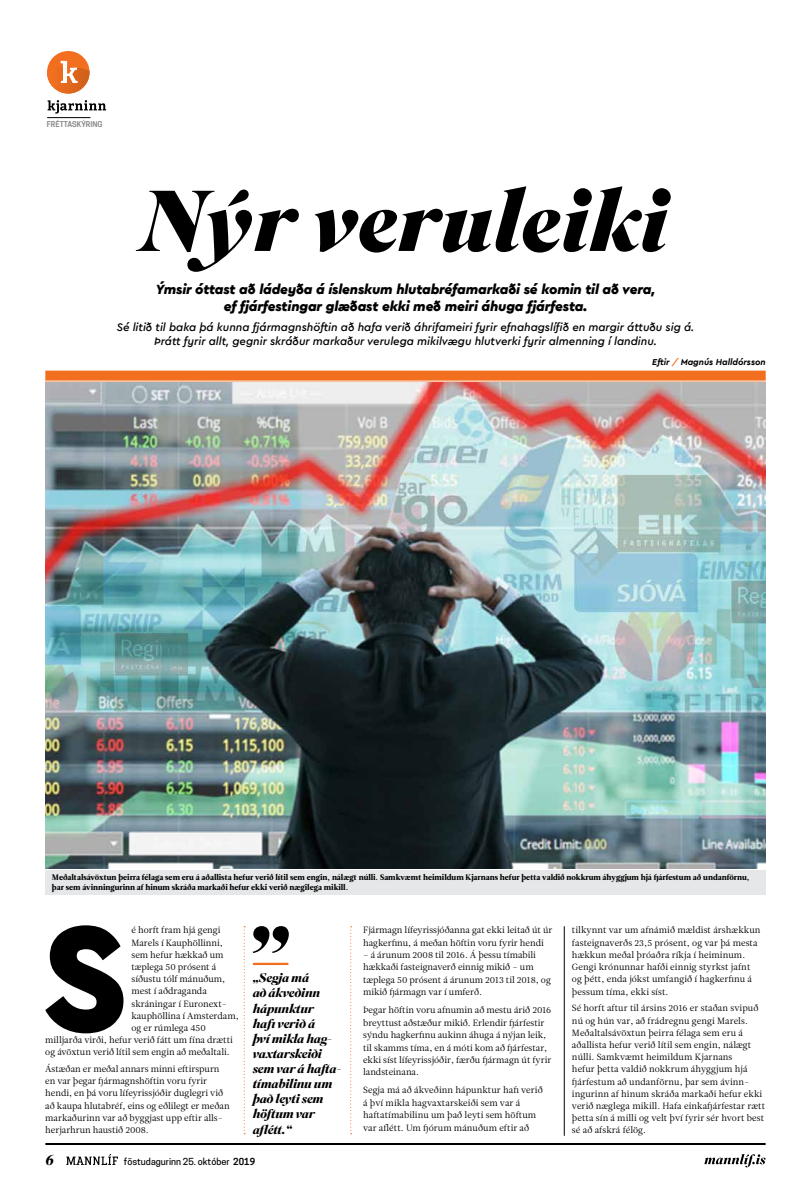
<style>
.page{position:relative;width:794px;height:1191px;background:#fff}
.page>*{position:absolute;margin:0;border:0;box-sizing:border-box;transform-origin:0 0}
.t1{font:900 157.9px "Cera";color:#000}
.t2{font:italic 900 85.9px "Superior Title";color:#000}
.t3{font:italic 700 15px "Superior Title";color:#000}
.t4{font:italic 900 14px/16.8px "Cera";letter-spacing:-.01em;color:#000;text-align:center}
.t5{font:italic 700 12.6px/15.1px "Superior Title";letter-spacing:-.02em;color:#000}
.t6{font:italic 500 11.5px/13.8px "Cera";color:#000;text-align:center}
.t7{font:500 9.1px "Cooper Hewitt";color:#000}
.t8{font:9px/12.2px "Leitura News Roman 1";color:#000}
.t9{font:italic 700 9px "Cera";color:#000}
.t10{font:8px/9.6px "Leitura Roman 4";color:#000}
.t11{font:600 7.5px "Cooper Hewitt";color:#878787}
.s1{color:#f36f20}
.s2{font-weight:600}
</style>
<div class="page">
<hr style="left:45px;top:1143px;width:720px;height:2px;background:#000">
<svg style="left:66px;top:1154px;width:52px;height:11px"></svg>
<svg style="left:704px;top:1154px;width:61px;height:13px"></svg>
<hr style="left:564px;top:926px;width:1px;height:209px;background:#000">
<svg style="left:350px;top:926px;width:2px;height:208px"></svg>
<svg style="left:244px;top:926px;width:1px;height:208px"></svg>
<svg style="left:48px;top:100px;width:58px;height:14px"></svg>
<hr style="left:47px;top:117px;width:43px;height:1px;background:#000">
<svg style="left:47px;top:51px;width:43px;height:43px"></svg>
<div style="left:45px;top:370px;width:720px;height:10px;background:#f36f20"></div>
<hr style="left:45px;top:381px;width:720px;height:1px;background:#f36f20">
<svg style="left:253px;top:926px;width:36px;height:27px"></svg>
<hr style="left:254px;top:962px;width:33px;height:3px;background:#f36f20">
<div style="left:45px;top:870px;width:720px;height:25px;background:#e6e7e8"></div>
<img style="left:45px;top:382px;width:720px;height:486px">
<p class="t11" style="left:47px;top:120px;width:57px">FRÉTTASKÝRING</p>
<h2 class="t2" style="left:140px;top:171px;width:529px">Nýr veruleiki</h2>
<h3 class="t4" style="left:156px;top:280px;width:500px">Ýmsir óttast að ládeyða á íslenskum hlutabréfamarkaði sé komin til að vera, ef fjárfestingar glæðast ekki með meiri áhuga fjárfesta.</h3>
<p class="t6" style="left:117px;top:319px;width:579px">Sé litið til baka þá kunna fjármagnshöftin að hafa verið áhrifameiri fyrir efnahagslífið en margir áttuðu sig á.<br>Þrátt fyrir allt, gegnir skráður markaður verulega mikilvægu hlutverki fyrir almenning í landinu.</p>
<p class="t9" style="left:652px;top:356px;width:115px">Eftir <span class="s1">/</span> Magnús Halldórsson</p>
<p class="t10" style="left:52px;top:872px;width:699px">Meðaltalsávöxtun þeirra félaga sem eru á aðallista hefur verið lítil sem engin, nálægt núlli. Samkvæmt heimildum Kjarnans hefur þetta valdið nokkrum áhyggjum hjá fjárfestum að undanförnu, þar sem ávinningurinn af hinum skráða markaði hefur ekki verið nægilega mikill.</p>
<h1 class="t1" style="left:42px;top:873px;width:88px">S</h1>
<p class="t8" style="left:131px;top:924px;width:90px">é horft fram hjá gengi</p>
<p class="t8" style="left:131px;top:936px;width:93px">Marels í Kauphöllinni,</p>
<p class="t8" style="left:131px;top:948px;width:93px">sem hefur hækkað um</p>
<p class="t8" style="left:131px;top:960px;width:86px">tæplega 50 prósent á</p>
<p class="t8" style="left:131px;top:973px;width:95px">síðustu tólf mánuðum,</p>
<p class="t8" style="left:131px;top:985px;width:77px">mest í aðdraganda</p>
<p class="t8" style="left:131px;top:997px;width:95px">skráningar í Euronext-</p>
<p class="t8" style="left:131px;top:1009px;width:109px">kauphöllina í Amsterdam,</p>
<p class="t8" style="left:131px;top:1021px;width:76px">og er rúmlega 450</p>
<p class="t8" style="left:45px;top:1034px;width:189px">milljarða virði, hefur verið fátt um fína drætti</p>
<p class="t8" style="left:45px;top:1046px;width:186px">og ávöxtun verið lítil sem engin að meðaltali.</p>
<p class="t8" style="left:45px;top:1062px;width:186px">Ástæðan er meðal annars minni eftirspurn en var þegar fjármagnshöftin voru fyrir hendi, en þá voru lífeyrissjóðir duglegri við að kaupa hlutabréf, eins og eðlilegt er meðan markaðurinn var að byggjast upp eftir alls&shy;herjarhrun haustið 2008.</p>
<h3 class="t5" style="left:253px;top:970px;width:90px">„Segja má<br>að ákveðinn hápunktur hafi verið á<br>því mikla hag&shy;vaxtarskeiði sem var á hafta&shy;tímabilinu um það leyti sem höftum var aflétt.“</h3>
<h3 class="t3" style="left:45px;top:1151px;width:10px">6</h3>
<p class="t7" style="left:124px;top:1156px;width:133px">föstudagurinn 25. október <span class="s2">2019</span></p>
<p class="t8" style="left:363px;top:924px;width:191px">Fjármagn lífeyrissjóðanna gat ekki leitað út úr hagkerfinu, á meðan höftin voru fyrir hendi</p>
<p class="t8" style="left:363px;top:948px;width:189px">– á árunum 2008 til 2016. Á þessu tímabili hækkaði fasteignaverð einnig mikið – um tæplega 50 prósent á árunum 2013 til 2018, og mikið fjármagn var í umferð.</p>
<p class="t8" style="left:363px;top:1004px;width:190px">Þegar höftin voru afnumin að mestu árið 2016 breyttust aðstæður mikið. Erlendir fjárfestir sýndu hagkerfinu aukinn áhuga á nýjan leik, til skamms tíma, en á móti kom að fjárfestar, ekki síst lífeyrissjóðir, færðu fjármagn út fyrir landsteinana.</p>
<p class="t8" style="left:363px;top:1084px;width:181px">Segja má að ákveðinn hápunktur hafi verið á því mikla hagvaxtarskeiði sem var á haftatímabilinu um það leyti sem höftum var aflétt. Um fjórum mánuðum eftir að</p>
<p class="t8" style="left:572px;top:924px;width:190px">tilkynnt var um afnámið mældist árshækkun fasteignaverðs 23,5 prósent, og var þá mesta hækkun meðal þróaðra ríkja í heiminum.<br>Gengi krónunnar hafði einnig styrkst jafnt og þétt, enda jókst umfangið í hagkerfinu á þessum tíma, ekki síst.</p>
<p class="t8" style="left:572px;top:1002px;width:195px">Sé horft aftur til ársins 2016 er staðan svipuð nú og hún var, að frádregnu gengi Marels.<br>Meðaltalsávöxtun þeirra félaga sem eru á aðallista hefur verið lítil sem engin, nálægt núlli. Samkvæmt heimildum Kjarnans<br>hefur þetta valdið nokkrum áhyggjum hjá fjárfestum að undanförnu, þar sem ávinn&shy;ingurinn af hinum skráða markaði hefur ekki verið næglega mikill. Hafa einkafjárfestar rætt þetta sín á milli og velt því fyrir sér hvort best sé að afskrá félög.</p>
</div>
